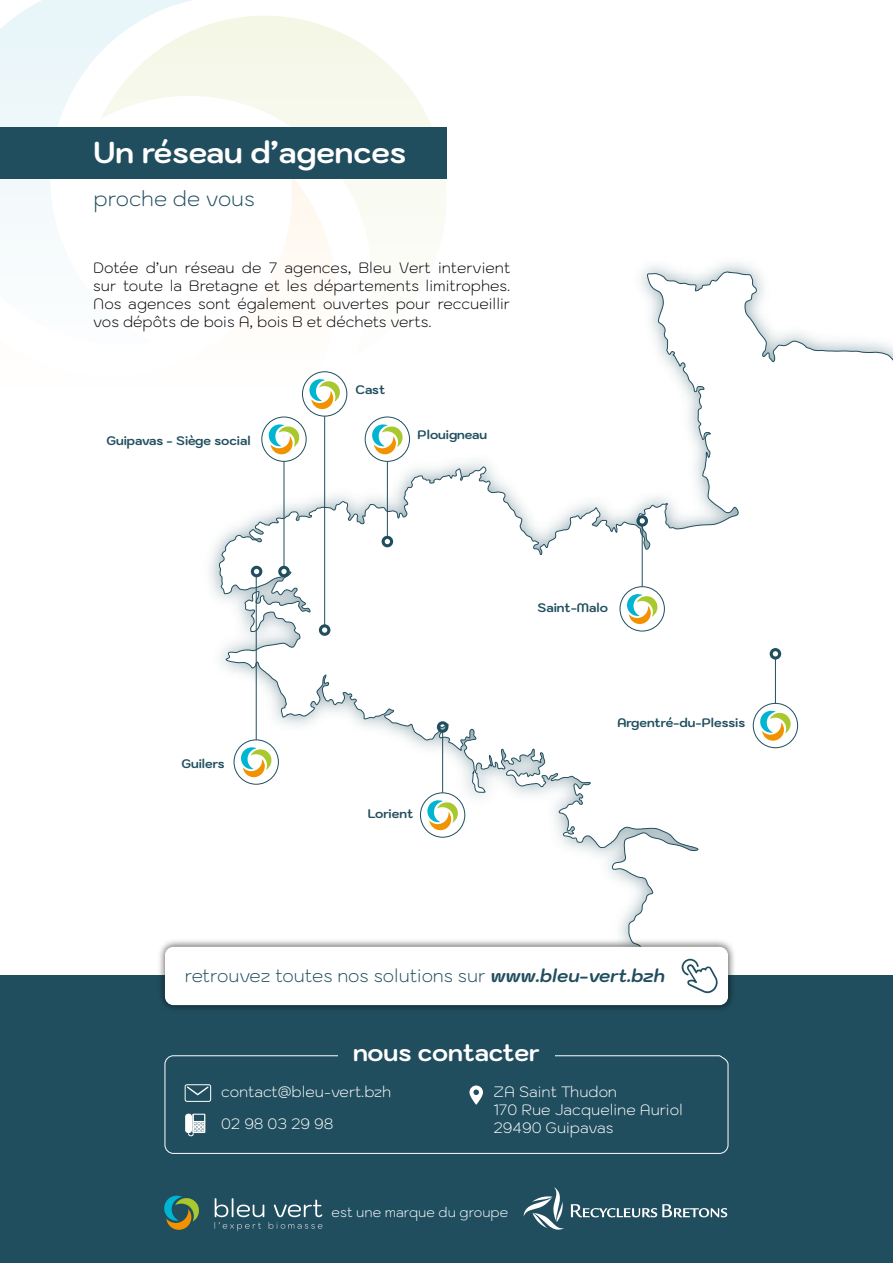
<style>
.page{position:relative;width:893px;height:1263px;background:#fff}
.page>*{position:absolute;margin:0;border:0;box-sizing:border-box;transform-origin:0 0}
.t1{font:700 30px "Kodchasan";color:#fff}
.t2{font:700 24px "Kodchasan";color:#fff}
.t3{font:200 21px "Kodchasan";color:#214e5e}
.t4{font:200 18px "Kodchasan";color:#214e5e}
.t5{font:200 15px/18px "Kodchasan";color:#020203;text-align:justify}
.t6{font:200 15px/18px "Kodchasan";color:#fff}
.t7{font:200 13.5px "Kodchasan";color:#fff}
.t8{font:700 12.45px "Kodchasan";color:#204e5e}
.s1{font-weight:700;font-style:italic}
</style>
<div class="page">
<svg style="left:202px;top:16px;width:164px;height:31px;fill:#f4f7e6"></svg>
<svg style="left:0;top:0;width:202px;height:47px;fill:#e8f5f9"></svg>
<div style="left:0;top:47px;width:590px;height:437px;background:linear-gradient(to bottom,#f7faf6,#fff)"></div>
<img style="left:196px;top:258px;width:560px;height:338px">
<svg style="left:218px;top:271px;width:675px;height:667px"></svg>
<div style="left:251px;top:566px;width:11px;height:11px;border:3px solid #204e5e;border-radius:50%"></div>
<div style="left:278px;top:566px;width:12px;height:11px;border:3px solid #204e5e;border-radius:50%"></div>
<div style="left:319px;top:624px;width:11px;height:12px;border:3px solid #204e5e;border-radius:50%"></div>
<div style="left:437px;top:721px;width:11px;height:12px;border:3px solid #204e5e;border-radius:50%"></div>
<div style="left:382px;top:536px;width:11px;height:11px;border:3px solid #204e5e;border-radius:50%"></div>
<div style="left:365px;top:417px;width:45px;height:45px;border:1px solid #204e5e;border-radius:50%"></div>
<hr style="left:387px;top:461px;width:1px;height:76px;background:#204e5e">
<svg style="left:371px;top:423px;width:33px;height:31px"></svg>
<div style="left:636px;top:515px;width:12px;height:12px;border:3px solid #204e5e;border-radius:50%"></div>
<div style="left:620px;top:586px;width:45px;height:45px;border:1px solid #204e5e;border-radius:50%"></div>
<hr style="left:642px;top:525px;width:1px;height:62px;background:#204e5e">
<svg style="left:625px;top:593px;width:34px;height:31px"></svg>
<div style="left:770px;top:648px;width:11px;height:12px;border:3px solid #204e5e;border-radius:50%"></div>
<div style="left:753px;top:703px;width:45px;height:45px;border:1px solid #204e5e;border-radius:50%"></div>
<hr style="left:775px;top:658px;width:1px;height:45px;background:#204e5e">
<svg style="left:759px;top:709px;width:33px;height:32px"></svg>
<div style="left:261px;top:417px;width:45px;height:45px;border:1px solid #204e5e;border-radius:50%"></div>
<hr style="left:284px;top:461px;width:1px;height:106px;background:#204e5e">
<svg style="left:267px;top:423px;width:34px;height:31px"></svg>
<div style="left:302px;top:371px;width:45px;height:45px;border:1px solid #204e5e;border-radius:50%"></div>
<hr style="left:324px;top:416px;width:1px;height:210px;background:#204e5e">
<svg style="left:308px;top:378px;width:33px;height:31px"></svg>
<div style="left:420px;top:792px;width:45px;height:45px;border:1px solid #204e5e;border-radius:50%"></div>
<hr style="left:442px;top:731px;width:1px;height:62px;background:#204e5e">
<svg style="left:426px;top:799px;width:33px;height:31px"></svg>
<div style="left:234px;top:739px;width:45px;height:45px;border:1px solid #204e5e;border-radius:50%"></div>
<hr style="left:256px;top:576px;width:1px;height:164px;background:#204e5e">
<svg style="left:239px;top:746px;width:34px;height:31px"></svg>
<div style="left:0;top:976px;width:893px;height:287px;background:#214e5e"></div>
<div style="left:157px;top:938px;width:579px;height:75px;background:#000;opacity:.75"></div>
<div style="left:165px;top:947px;width:563px;height:58px;background:#fff;border-radius:9px"></div>
<div style="left:165px;top:1055px;width:563px;height:99px;border:1px solid #fff;border-radius:9px"></div>
<svg style="left:682px;top:959px;width:36px;height:34px"></svg>
<svg style="left:164px;top:1195px;width:35px;height:35px"></svg>
<svg style="left:215px;top:1198px;width:107px;height:33px"></svg>
<svg style="left:523px;top:1187px;width:204px;height:43px"></svg>
<svg style="left:187px;top:1086px;width:22px;height:9px"></svg>
<div style="left:185px;top:1084px;width:26px;height:17px;border:1px solid #fff;border-radius:2px"></div>
<svg style="left:185px;top:1114px;width:20px;height:22px"></svg>
<svg style="left:469px;top:1085px;width:14px;height:20px"></svg>
<div style="left:0;top:128px;width:446px;height:51px;background:#214e5e"></div>
<div style="left:338px;top:1037px;width:216px;height:30px;background:#214e5e"></div>
<h1 class="t1" style="left:94px;top:135px;width:314px">Un réseau d’agences</h1>
<h3 class="t3" style="left:94px;top:181px;width:163px">proche de vous</h3>
<p class="t5" style="left:93px;top:259px;width:418px">Dotée d’un réseau de 7 agences, Bleu Vert intervient sur toute la Bretagne et les départements limitrophes.<br>Nos agences sont également ouvertes pour reccueillir vos dépôts de bois A, bois B et déchets verts.</p>
<p class="t8" style="left:106px;top:433px;width:146px">Guipavas - Siège social</p>
<p class="t8" style="left:181px;top:757px;width:45px">Guilers</p>
<p class="t8" style="left:356px;top:382px;width:31px">Cast</p>
<p class="t8" style="left:418px;top:428px;width:71px">Plouigneau</p>
<p class="t8" style="left:368px;top:807px;width:47px">Lorient</p>
<p class="t8" style="left:538px;top:600px;width:72px">Saint-Malo</p>
<p class="t8" style="left:617px;top:715px;width:129px">Argentré-du-Plessis</p>
<p class="t4" style="left:185px;top:961px;width:482px">retrouvez toutes nos solutions sur <span class="s1">www.bleu-vert.bzh</span></p>
<h2 class="t2" style="left:353px;top:1039px;width:188px">nous contacter</h2>
<p class="t6" style="left:221px;top:1075px;width:172px;line-height:32.1px">contact@bleu-vert.bzh<br>02 98 03 29 98</p>
<p class="t6" style="left:493px;top:1082px;width:191px">ZA Saint Thudon<br>170 Rue Jacqueline Auriol<br>29490 Guipavas</p>
<p class="t7" style="left:332px;top:1201px;width:178px">est une marque du groupe</p>
</div>
